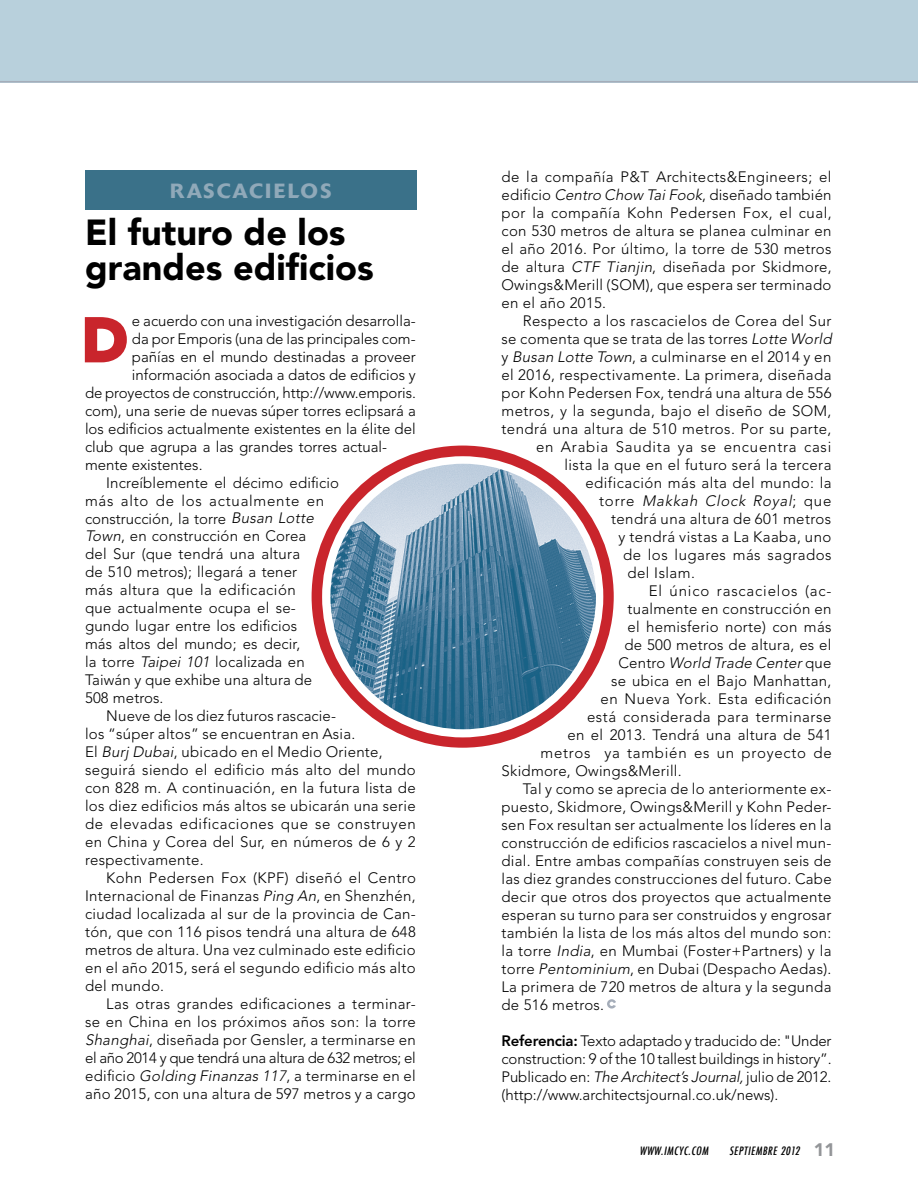
<style>
.page{position:relative;width:918px;height:1188px;background:#fff}
.page>*{position:absolute;margin:0;border:0;box-sizing:border-box;transform-origin:0 0}
.t1{font:900 59.7px "Avenir";color:#c9252c}
.t2{font:900 36px/34.5px "Avenir";color:#000}
.t3{font:500 20.4px "Delta";letter-spacing:.1em;color:#90a9b9}
.t4{font:300 15px/18px "Avenir";letter-spacing:.02em;color:#000;text-align:justify}
.t5{font:300 15px "Avenir";color:#000}
.t6{font:300 15px "Avenir";letter-spacing:.05em;color:#000}
.t7{font:300 15px "Avenir";letter-spacing:.04em;color:#000}
.t8{font:italic 300 15px "Avenir";color:#000}
.t9{font:300 15px "Avenir";letter-spacing:-.005em;color:#000}
.t10{font:300 15px "Avenir";letter-spacing:-.02em;color:#000}
.t11{font:300 15px "Avenir";letter-spacing:.055em;color:#000}
.t12{font:italic 500 condensed 11.25px "Futura";color:#000}
.s1{font-style:italic}
.s2{font-style:normal}
.s3{font-weight:800}
.s4{font-family:"Avenir";font-weight:900;font-style:normal;font-stretch:normal;font-size:18px;color:#939598}
</style>
<div class="page">
<svg style="left:84px;top:317px;width:43px;height:46px"></svg>
<div style="left:0;top:0;width:918px;height:82px;background:#b8d0dc"></div>
<hr style="left:0;top:81px;width:918px;height:1px;background:#a5adb9">
<div style="left:85px;top:170px;width:331px;height:39px;background:#3a7189"></div>
<svg style="left:607px;top:999px;width:9px;height:10px"></svg>
<div style="left:313px;top:447px;width:300px;height:300px;background:#c9252c;border-radius:50%"></div>
<div style="left:322px;top:456px;width:281px;height:281px;background:#fff;border-radius:50%"></div>
<img style="left:330px;top:464px;width:266px;height:265px;border-radius:133px">
<h3 class="t3" style="left:170px;top:178px;width:163px">RASCACIELOS</h3>
<h2 class="t2" style="left:85px;top:215px;width:290px">El futuro de los grandes edificios</h2>
<p class="t5" style="left:132px;top:312px;width:285px">e acuerdo con una investigación desarrolla-</p>
<p class="t5" style="left:132px;top:330px;width:285px">da por Emporis (una de las principales com-</p>
<p class="t5" style="left:132px;top:348px;width:285px">pañías en el mundo destinadas a proveer</p>
<p class="t5" style="left:132px;top:366px;width:285px">información asociada a datos de edificios y</p>
<p class="t9" style="left:85px;top:384px;width:332px">de proyectos de construcción, http://www.emporis.</p>
<p class="t5" style="left:85px;top:402px;width:332px">com), una serie de nuevas súper torres eclipsará a</p>
<p class="t5" style="left:85px;top:420px;width:332px">los edificios actualmente existentes en la élite del</p>
<p class="t5" style="left:85px;top:438px;width:304px">club que agrupa a las grandes torres actual-</p>
<p class="t5" style="left:85px;top:456px;width:119px">mente existentes.</p>
<p class="t4" style="left:106px;top:473px;width:234px">Increíblemente el décimo edificio</p>
<p class="t6" style="left:85px;top:492px;width:241px">más alto de los actualmente en</p>
<p class="t5" style="left:85px;top:510px;width:233px">construcción, la torre <span class="s1">Busan Lotte</span></p>
<p class="t4" style="left:85px;top:527px;width:223px"><span class="s1">Town</span>, en construcción en Corea</p>
<p class="t4" style="left:85px;top:545px;width:217px">del Sur (que tendrá una altura</p>
<p class="t4" style="left:85px;top:563px;width:214px">de 510 metros); llegará a tener</p>
<p class="t4" style="left:85px;top:581px;width:212px">más altura que la edificación</p>
<p class="t4" style="left:85px;top:599px;width:212px">que actualmente ocupa el se-</p>
<p class="t4" style="left:85px;top:617px;width:214px">gundo lugar entre los edificios</p>
<p class="t4" style="left:85px;top:635px;width:217px">más altos del mundo; es decir,</p>
<p class="t4" style="left:85px;top:653px;width:221px">la torre <span class="s1">Taipei 101</span> localizada en</p>
<p class="t4" style="left:85px;top:671px;width:229px">Taiwán y que exhibe una altura de</p>
<p class="t4" style="left:85px;top:689px;width:80px">508 metros.</p>
<p class="t4" style="left:106px;top:707px;width:232px">Nueve de los diez futuros rascacie-</p>
<p class="t4" style="left:85px;top:725px;width:272px">los “súper altos” se encuentran en Asia.</p>
<p class="t4" style="left:85px;top:743px;width:299px">El <span class="s1">Burj Dubai</span>, ubicado en el Medio Oriente,</p>
<p class="t4" style="left:85px;top:761px;width:332px">seguirá siendo el edificio más alto del mundo</p>
<p class="t4" style="left:85px;top:779px;width:332px">con 828 m. A continuación, en la futura lista de</p>
<p class="t4" style="left:85px;top:797px;width:332px">los diez edificios más altos se ubicarán una serie</p>
<p class="t7" style="left:85px;top:816px;width:332px">de elevadas edificaciones que se construyen</p>
<p class="t4" style="left:85px;top:833px;width:332px">en China y Corea del Sur, en números de 6 y 2</p>
<p class="t4" style="left:85px;top:851px;width:120px">respectivamente.</p>
<p class="t4" style="left:106px;top:869px;width:311px">Kohn Pedersen Fox (KPF) diseñó el Centro</p>
<p class="t4" style="left:85px;top:887px;width:332px">Internacional de Finanzas <span class="s1">Ping An</span>, en Shenzhén,</p>
<p class="t4" style="left:85px;top:905px;width:332px">ciudad localizada al sur de la provincia de Can-</p>
<p class="t4" style="left:85px;top:923px;width:332px">tón, que con 116 pisos tendrá una altura de 648</p>
<p class="t4" style="left:85px;top:941px;width:332px">metros de altura. Una vez culminado este edificio</p>
<p class="t4" style="left:85px;top:959px;width:332px">en el año 2015, será el segundo edificio más alto</p>
<p class="t4" style="left:85px;top:977px;width:81px">del mundo.</p>
<p class="t4" style="left:106px;top:995px;width:311px">Las otras grandes edificaciones a terminar-</p>
<p class="t4" style="left:85px;top:1013px;width:332px">se en China en los próximos años son: la torre</p>
<p class="t4" style="left:85px;top:1031px;width:332px"><span class="s1">Shanghai</span>, diseñada por Gensler, a terminarse en</p>
<p class="t10" style="left:85px;top:1050px;width:332px">el año 2014 y que tendrá una altura de 632 metros; el</p>
<p class="t4" style="left:85px;top:1067px;width:332px">edificio <span class="s1">Golding Finanzas 117</span>, a terminarse en el</p>
<p class="t4" style="left:85px;top:1085px;width:332px">año 2015, con una altura de 597 metros y a cargo</p>
<h1 class="t1" style="left:82px;top:304px;width:47px">D</h1>
<p class="t4" style="left:502px;top:167px;width:332px">de la compañía P&amp;T Architects&amp;Engineers; el edificio <span class="s1">Centro Chow TaiFook</span>, diseñado también por la compañía Kohn Pedersen Fox, el cual, con 530 metros de altura se planea culminar en el año 2016. Por último, la torre de 530 metros de altura <span class="s1">CTF Tianjin</span>, diseñada por Skidmore, Owings&amp;Merill (SOM), que espera ser terminado en el año 2015.</p>
<p class="t4" style="left:523px;top:311px;width:310px">Respecto a los rascacielos de Corea del Sur</p>
<p class="t4" style="left:502px;top:329px;width:335px">se comenta que se trata de las torres <span class="s1">Lotte World</span></p>
<p class="t4" style="left:502px;top:347px;width:331px">y <span class="s1">Busan Lotte Town</span>, a culminarse en el 2014 y en</p>
<p class="t4" style="left:502px;top:365px;width:332px">el 2016, respectivamente. La primera, diseñada</p>
<p class="t4" style="left:502px;top:383px;width:332px">por Kohn Pedersen Fox, tendrá una altura de 556</p>
<p class="t4" style="left:502px;top:401px;width:332px">metros, y la segunda, bajo el diseño de SOM,</p>
<p class="t4" style="left:502px;top:419px;width:332px">tendrá una altura de 510 metros. Por su parte,</p>
<p class="t6" style="left:536px;top:438px;width:297px">en Arabia Saudita ya se encuentra casi</p>
<p class="t4" style="left:565px;top:455px;width:268px">lista la que en el futuro será la tercera</p>
<p class="t4" style="left:586px;top:473px;width:248px">edificación más alta del mundo: la</p>
<p class="t8" style="left:599px;top:492px;width:234px"><span class="s2">t o r r e</span> Makkah Clock Royal<span class="s2">; q u e</span></p>
<p class="t4" style="left:611px;top:509px;width:222px">tendrá una altura de 601 metros</p>
<p class="t4" style="left:619px;top:527px;width:214px">y tendrá vistas a La Kaaba, uno</p>
<p class="t4" style="left:623px;top:545px;width:210px">de los lugares más sagrados</p>
<p class="t4" style="left:628px;top:563px;width:69px">del Islam.</p>
<p class="t11" style="left:649px;top:582px;width:184px">El único rascacielos (ac-</p>
<p class="t4" style="left:628px;top:599px;width:206px">tualmente en construcción en</p>
<p class="t4" style="left:628px;top:617px;width:206px">el hemisferio norte) con más</p>
<p class="t4" style="left:625px;top:635px;width:208px">de 500 metros de altura, es el</p>
<p class="t8" style="left:619px;top:654px;width:214px"><span class="s2">C e n t ro</span> World Trade Center<span class="s2">q u e</span></p>
<p class="t4" style="left:611px;top:671px;width:222px">se ubica en el Bajo Manhattan,</p>
<p class="t4" style="left:601px;top:689px;width:233px">en Nueva York. Esta edificación</p>
<p class="t7" style="left:587px;top:708px;width:246px">está considerada para terminarse</p>
<p class="t4" style="left:568px;top:725px;width:266px">en el 2013. Tendrá una altura de 541</p>
<p class="t6" style="left:541px;top:744px;width:293px">metros ya también es un proyecto de</p>
<p class="t4" style="left:502px;top:761px;width:182px">Skidmore, Owings&amp;Merill.</p>
<p class="t4" style="left:523px;top:779px;width:310px">Tal y como se aprecia de lo anteriormente ex-</p>
<p class="t4" style="left:502px;top:797px;width:332px">puesto, Skidmore, Owings&amp;Merill y Kohn Peder-</p>
<p class="t4" style="left:502px;top:815px;width:332px">sen Fox resultan ser actualmente los líderes en la</p>
<p class="t4" style="left:502px;top:833px;width:331px">construcción de edificios rascacielos a nivel mun-</p>
<p class="t4" style="left:502px;top:851px;width:331px">dial. Entre ambas compañías construyen seis de</p>
<p class="t4" style="left:502px;top:869px;width:332px">las diez grandes construcciones del futuro. Cabe</p>
<p class="t4" style="left:502px;top:887px;width:332px">decir que otros dos proyectos que actualmente</p>
<p class="t4" style="left:502px;top:905px;width:331px">esperan su turno para ser construidos y engrosar</p>
<p class="t4" style="left:502px;top:923px;width:331px">también la lista de los más altos del mundo son:</p>
<p class="t4" style="left:502px;top:941px;width:331px">la torre <span class="s1">India</span>, en Mumbai (Foster+Partners) y la</p>
<p class="t4" style="left:502px;top:959px;width:332px">torre <span class="s1">Pentominium</span>, en Dubai (Despacho Aedas).</p>
<p class="t4" style="left:502px;top:977px;width:331px">La primera de 720 metros de altura y la segunda</p>
<p class="t4" style="left:502px;top:995px;width:104px">de 516 metros.</p>
<p class="t4" style="left:502px;top:1031px;width:332px"><span class="s3">Referencia:</span> Texto adaptado y traducido de: "Under construction: 9 of the 10 tallest buildings in history”.<br>Publicado en: <span class="s1">The Architect’s Journal,</span>julio de 2012. (http://www.architectsjournal.co.uk/news).</p>
<p class="t12" style="left:640px;top:1143px;width:73px">WWW.IMCYC.COM</p>
<p class="t12" style="left:729px;top:1143px;width:108px">SEPTIEMBRE 2012 <span class="s4">1 1</span></p>
</div>
